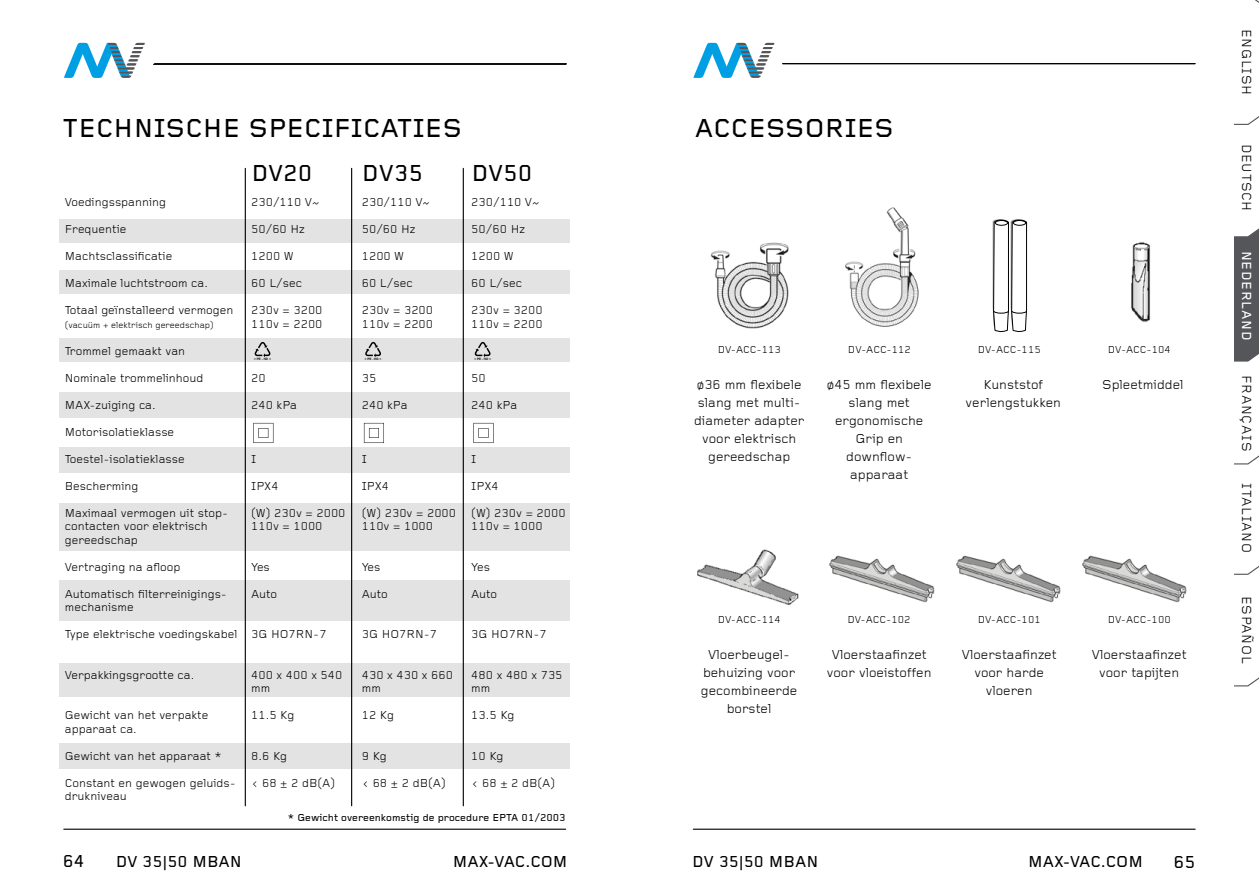
<style>
.page{position:relative;width:1259px;height:893px;background:#fff}
.page>*{position:absolute;margin:0;border:0;box-sizing:border-box;transform-origin:0 0}
.t1{font:500 27px "Foundry Gridnik";letter-spacing:.015em;color:#000}
.t2{font:500 24px "Foundry Gridnik";letter-spacing:.005em;color:#000}
.t3{font:500 18px "Foundry Gridnik";color:#000}
.t4{font:500 16.5px "Foundry Gridnik";color:#000}
.t5{font:13.65px "Foundry Gridnik";letter-spacing:.055em;color:#000}
.t6{font:500 13.65px "Foundry Gridnik";letter-spacing:.055em;color:#fff}
.t7{font:13.5px/18px "Foundry Gridnik";color:#000;text-align:center}
.t8{font:12px/13.5px "Foundry Gridnik";color:#000}
.t9{font:10.5px "Foundry Gridnik";color:#000}
.t10{font:500 10.5px "Foundry Gridnik";color:#000}
.t11{font:9px "Foundry Gridnik";color:#000}
.t12{font:700 3.15px "Arial";color:#000}
</style>
<div class="page">
<hr style="left:693px;top:829px;width:502px;height:1px;background:#000">
<hr style="left:64px;top:829px;width:502px;height:1px;background:#000">
<hr style="left:153px;top:64px;width:413px;height:1px;background:#000">
<hr style="left:782px;top:63px;width:413px;height:1px;background:#000">
<svg style="left:1234px;top:0;width:25px;height:687px"></svg>
<hr style="left:154px;top:63px;width:413px;height:1px;background:#000">
<svg style="left:64px;top:43px;width:81px;height:35px"></svg>
<svg style="left:693px;top:43px;width:81px;height:35px"></svg>
<img style="left:710px;top:242px;width:79px;height:87px">
<img style="left:845px;top:207px;width:74px;height:120px">
<img style="left:992px;top:221px;width:36px;height:90px">
<img style="left:697px;top:549px;width:102px;height:56px">
<img style="left:829px;top:555px;width:106px;height:48px">
<img style="left:956px;top:555px;width:105px;height:48px">
<img style="left:1082px;top:555px;width:105px;height:48px">
<img style="left:1131px;top:242px;width:19px;height:80px">
<svg style="left:993px;top:219px;width:34px;height:114px"></svg>
<div style="left:60px;top:220px;width:510px;height:23px;background:#e3e3e3"></div>
<div style="left:60px;top:271px;width:510px;height:23px;background:#e3e3e3"></div>
<div style="left:60px;top:339px;width:510px;height:23px;background:#e3e3e3"></div>
<div style="left:60px;top:392px;width:510px;height:26px;background:#e3e3e3"></div>
<div style="left:60px;top:663px;width:510px;height:33px;background:#e3e3e3"></div>
<div style="left:60px;top:743px;width:510px;height:25px;background:#e3e3e3"></div>
<div style="left:60px;top:447px;width:510px;height:26px;background:#e3e3e3"></div>
<div style="left:60px;top:504px;width:510px;height:47px;background:#e3e3e3"></div>
<div style="left:60px;top:580px;width:510px;height:41px;background:#e3e3e3"></div>
<hr style="left:245px;top:168px;width:1px;height:638px;background:#000">
<hr style="left:351px;top:168px;width:1px;height:638px;background:#000">
<hr style="left:463px;top:168px;width:1px;height:638px;background:#000">
<svg style="left:253px;top:423px;width:20px;height:20px"></svg>
<svg style="left:364px;top:423px;width:20px;height:20px"></svg>
<svg style="left:473px;top:423px;width:20px;height:20px"></svg>
<svg style="left:254px;top:342px;width:17px;height:15px"></svg>
<svg style="left:365px;top:342px;width:16px;height:15px"></svg>
<svg style="left:474px;top:342px;width:17px;height:15px"></svg>
<h1 class="t1" style="left:63px;top:114px;width:400px">TECHNISCHE SPECIFICATIES</h1>
<p class="t8" style="left:65px;top:196px;width:103px">Voedingsspanning</p>
<p class="t8" style="left:65px;top:223px;width:63px">Frequentie</p>
<p class="t8" style="left:65px;top:250px;width:109px">Machtsclassificatie</p>
<p class="t8" style="left:65px;top:277px;width:145px">Maximale luchtstroom ca.</p>
<p class="t8" style="left:65px;top:304px;width:170px">Totaal geïnstalleerd vermogen</p>
<p class="t11" style="left:65px;top:320px;width:150px">(vacuüm + elektrisch gereedschap)</p>
<p class="t8" style="left:65px;top:344px;width:122px">Trommel gemaakt van</p>
<p class="t8" style="left:65px;top:371px;width:140px">Nominale trommelinhoud</p>
<p class="t8" style="left:65px;top:398px;width:92px">MAX-zuiging ca.</p>
<p class="t8" style="left:65px;top:425px;width:111px">Motorisolatieklasse</p>
<p class="t8" style="left:65px;top:452px;width:121px">Toestel-isolatieklasse</p>
<p class="t8" style="left:65px;top:479px;width:75px">Bescherming</p>
<p class="t8" style="left:65px;top:506px;width:165px">Maximaal vermogen uit stop&shy;contacten voor elektrisch gereedschap</p>
<p class="t8" style="left:65px;top:560px;width:117px">Vertraging na afloop</p>
<p class="t8" style="left:65px;top:587px;width:164px">Automatisch filterreinigings&shy;mechanisme</p>
<p class="t8" style="left:65px;top:628px;width:174px">Type elektrische voedingskabel</p>
<p class="t8" style="left:65px;top:668px;width:131px">Verpakkingsgrootte ca.</p>
<p class="t8" style="left:65px;top:709px;width:145px">Gewicht van het verpakte apparaat ca.</p>
<p class="t8" style="left:65px;top:749px;width:158px">Gewicht van het apparaat *</p>
<p class="t8" style="left:65px;top:776px;width:172px">Constant en gewogen geluids&shy;drukniveau</p>
<h2 class="t2" style="left:251px;top:160px;width:62px">DV20</h2>
<h2 class="t2" style="left:362px;top:160px;width:62px">DV35</h2>
<h2 class="t2" style="left:471px;top:160px;width:62px">DV50</h2>
<p class="t8" style="left:251px;top:196px;width:70px">230/110 V~</p>
<p class="t8" style="left:251px;top:223px;width:55px">50/60 Hz</p>
<p class="t8" style="left:251px;top:250px;width:44px">1200 W</p>
<p class="t8" style="left:251px;top:277px;width:52px">60 L/sec</p>
<p class="t8" style="left:251px;top:304px;width:73px">230v = 3200<br>110v = 2200</p>
<p class="t8" style="left:362px;top:196px;width:70px">230/110 V~</p>
<p class="t8" style="left:362px;top:223px;width:55px">50/60 Hz</p>
<p class="t8" style="left:362px;top:250px;width:44px">1200 W</p>
<p class="t8" style="left:362px;top:277px;width:52px">60 L/sec</p>
<p class="t8" style="left:362px;top:304px;width:73px">230v = 3200<br>110v = 2200</p>
<p class="t8" style="left:471px;top:196px;width:70px">230/110 V~</p>
<p class="t8" style="left:471px;top:223px;width:55px">50/60 Hz</p>
<p class="t8" style="left:471px;top:250px;width:44px">1200 W</p>
<p class="t8" style="left:471px;top:277px;width:52px">60 L/sec</p>
<p class="t8" style="left:471px;top:304px;width:73px">230v = 3200<br>110v = 2200</p>
<p class="t12" style="left:254px;top:357px;width:18px">&gt; PE - HD &lt;</p>
<p class="t12" style="left:365px;top:357px;width:18px">&gt; PE - HD &lt;</p>
<p class="t12" style="left:474px;top:357px;width:18px">&gt; PE - HD &lt;</p>
<p class="t8" style="left:251px;top:371px;width:16px">20</p>
<p class="t8" style="left:251px;top:398px;width:47px">240 kPa</p>
<p class="t8" style="left:362px;top:371px;width:16px">35</p>
<p class="t8" style="left:362px;top:398px;width:47px">240 kPa</p>
<p class="t8" style="left:471px;top:371px;width:16px">50</p>
<p class="t8" style="left:471px;top:398px;width:47px">240 kPa</p>
<p class="t8" style="left:251px;top:452px;width:7px">I</p>
<p class="t8" style="left:251px;top:479px;width:29px">IPX4</p>
<p class="t8" style="left:251px;top:506px;width:96px">(W) 230v = 2000<br>110v = 1000</p>
<p class="t8" style="left:251px;top:560px;width:20px">Yes</p>
<p class="t8" style="left:251px;top:587px;width:27px">Auto</p>
<p class="t8" style="left:251px;top:628px;width:77px">3G HO7RN-7</p>
<p class="t8" style="left:251px;top:668px;width:93px">400 x 400 x 540 mm</p>
<p class="t8" style="left:251px;top:709px;width:45px">11.5 Kg</p>
<p class="t8" style="left:251px;top:749px;width:37px">8.6 Kg</p>
<p class="t8" style="left:251px;top:776px;width:85px">&lt; 68 ± 2 dB(A)</p>
<p class="t8" style="left:362px;top:452px;width:7px">I</p>
<p class="t8" style="left:362px;top:479px;width:29px">IPX4</p>
<p class="t8" style="left:362px;top:506px;width:96px">(W) 230v = 2000<br>110v = 1000</p>
<p class="t8" style="left:362px;top:560px;width:20px">Yes</p>
<p class="t8" style="left:362px;top:587px;width:27px">Auto</p>
<p class="t8" style="left:362px;top:628px;width:77px">3G HO7RN-7</p>
<p class="t8" style="left:362px;top:668px;width:93px">430 x 430 x 660 mm</p>
<p class="t8" style="left:362px;top:709px;width:34px">12 Kg</p>
<p class="t8" style="left:362px;top:749px;width:26px">9 Kg</p>
<p class="t8" style="left:362px;top:776px;width:85px">&lt; 68 ± 2 dB(A)</p>
<p class="t8" style="left:471px;top:452px;width:7px">I</p>
<p class="t8" style="left:471px;top:479px;width:29px">IPX4</p>
<p class="t8" style="left:471px;top:506px;width:96px">(W) 230v = 2000<br>110v = 1000</p>
<p class="t8" style="left:471px;top:560px;width:20px">Yes</p>
<p class="t8" style="left:471px;top:587px;width:27px">Auto</p>
<p class="t8" style="left:471px;top:628px;width:77px">3G HO7RN-7</p>
<p class="t8" style="left:471px;top:668px;width:93px">480 x 480 x 735 mm</p>
<p class="t8" style="left:471px;top:709px;width:45px">13.5 Kg</p>
<p class="t8" style="left:471px;top:749px;width:34px">10 Kg</p>
<p class="t8" style="left:471px;top:776px;width:85px">&lt; 68 ± 2 dB(A)</p>
<p class="t10" style="left:288px;top:812px;width:279px">* Gewicht overeenkomstig de procedure EPTA 01/2003</p>
<h1 class="t1" style="left:695px;top:114px;width:200px">ACCESSORIES</h1>
<p class="t9" style="left:718px;top:344px;width:65px">DV-ACC-113</p>
<p class="t9" style="left:848px;top:344px;width:65px">DV-ACC-112</p>
<p class="t9" style="left:977px;top:344px;width:65px">DV-ACC-115</p>
<p class="t9" style="left:1107px;top:344px;width:65px">DV-ACC-104</p>
<p class="t7" style="left:694px;top:376px;width:112px">ø36 mm flexibele slang met multi&shy;diameter adapter voor elektrisch gereedschap</p>
<p class="t7" style="left:827px;top:376px;width:106px">ø45 mm flexibele slang met ergonomische<br>Grip en downflow&shy;apparaat</p>
<p class="t7" style="left:965px;top:376px;width:97px">Kunststof verlengstukken</p>
<p class="t7" style="left:1102px;top:376px;width:83px">Spleetmiddel</p>
<p class="t9" style="left:718px;top:614px;width:65px">DV-ACC-114</p>
<p class="t9" style="left:847px;top:614px;width:65px">DV-ACC-102</p>
<p class="t9" style="left:977px;top:614px;width:65px">DV-ACC-101</p>
<p class="t9" style="left:1107px;top:614px;width:65px">DV-ACC-100</p>
<p class="t7" style="left:701px;top:646px;width:98px">Vloerbeugel&shy;behuizing voor gecombineerde borstel</p>
<p class="t7" style="left:827px;top:646px;width:106px">Vloerstaafinzet voor vloeistoffen</p>
<p class="t7" style="left:961px;top:646px;width:96px">Vloerstaafinzet voor harde vloeren</p>
<p class="t7" style="left:1091px;top:646px;width:96px">Vloerstaafinzet voor tapijten</p>
<h3 class="t3" style="left:63px;top:851px;width:23px">64</h3>
<h3 class="t4" style="left:116px;top:852px;width:128px">DV 35|50 MBAN</h3>
<h3 class="t4" style="left:453px;top:852px;width:116px">MAX-VAC.COM</h3>
<h3 class="t4" style="left:692px;top:852px;width:128px">DV 35|50 MBAN</h3>
<h3 class="t4" style="left:1028px;top:852px;width:116px">MAX-VAC.COM</h3>
<h3 class="t3" style="left:1173px;top:852px;width:23px">65</h3>
<p class="t5" style="left:1254px;top:29px;width:68px;rotate:90deg">ENGLISH</p>
<p class="t5" style="left:1254px;top:144px;width:69px;rotate:90deg">DEUTSCH</p>
<p class="t6" style="left:1254px;top:251px;width:91px;rotate:90deg">NEDERLAND</p>
<p class="t5" style="left:1254px;top:375px;width:78px;rotate:90deg">FRANÇAIS</p>
<p class="t5" style="left:1254px;top:483px;width:71px;rotate:90deg">ITALIANO</p>
<p class="t5" style="left:1254px;top:596px;width:69px;rotate:90deg">ESPAÑOL</p>
</div>
